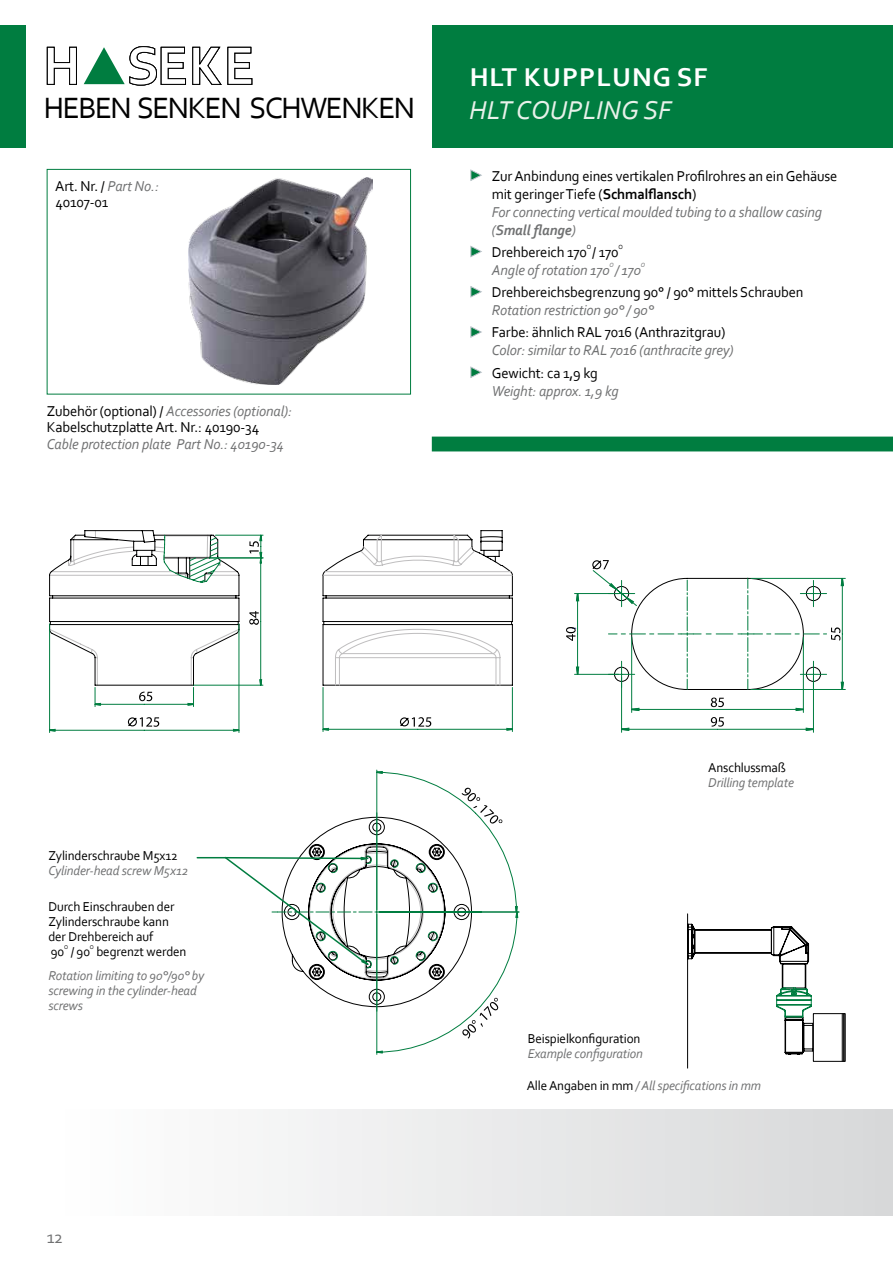
<style>
.page{position:relative;width:893px;height:1263px;background:#fff}
.page>*{position:absolute;margin:0;border:0;box-sizing:border-box;transform-origin:0 0}
.t1{font:30.75px "Corbel";letter-spacing:-.05em;color:#000}
.t2{font:700 27px "Corbel";letter-spacing:.04em;color:#fff}
.t3{font:italic 27px "Corbel";color:#e8f1ea}
.t4{font:18px "Corbel";color:#707172}
.t5{font:15px/18px "Corbel";letter-spacing:-.01em;color:#000}
.t6{font:italic 15px "Corbel";letter-spacing:-.01em;color:#707172}
.t7{font:italic 13.5px/15px "Corbel";letter-spacing:-.01em;color:#707172}
.t8{font:13.5px/15px "Corbel";letter-spacing:-.01em;color:#000}
.t9{font:6.3px "Corbel";color:#000}
.t10{font:italic 6.3px "Corbel";color:#707172}
.t11{font:5.7px "Corbel";color:#000}
.s1{font-style:italic;color:#707172}
.s2{font-weight:700}
.s3{font-weight:700;font-style:italic;color:#707172}
.s4{font-style:normal;color:#000}
</style>
<div class="page">
<img style="left:188px;top:177px;width:185px;height:208px">
<div style="left:47px;top:169px;width:364px;height:225px;border:1px solid #007d40"></div>
<div style="left:433px;top:437px;width:459px;height:14px;background:#007d40"></div>
<div style="left:813px;top:1013px;width:32px;height:49px;border:1px solid #000"></div>
<hr style="left:845px;top:1014px;width:1px;height:47px;background:#000">
<hr style="left:843px;top:1014px;width:1px;height:47px;background:#000">
<svg style="left:687px;top:913px;width:156px;height:156px"></svg>
<svg style="left:566px;top:560px;width:280px;height:173px"></svg>
<svg style="left:49px;top:530px;width:215px;height:203px"></svg>
<svg style="left:322px;top:530px;width:191px;height:156px"></svg>
<hr style="left:323px;top:687px;width:1px;height:44px;background:#007d40">
<hr style="left:512px;top:687px;width:1px;height:44px;background:#007d40">
<hr style="left:323px;top:729px;width:95px;height:1px;background:#007d40">
<hr style="left:418px;top:729px;width:94px;height:1px;background:#007d40">
<svg style="left:322px;top:727px;width:8px;height:4px"></svg>
<svg style="left:506px;top:727px;width:7px;height:4px"></svg>
<svg style="left:400px;top:717px;width:31px;height:10px"></svg>
<svg style="left:196px;top:769px;width:324px;height:286px"></svg>
<svg style="left:471px;top:170px;width:10px;height:11px"></svg>
<svg style="left:471px;top:246px;width:10px;height:11px"></svg>
<svg style="left:471px;top:286px;width:10px;height:11px"></svg>
<svg style="left:471px;top:326px;width:10px;height:11px"></svg>
<svg style="left:471px;top:367px;width:10px;height:11px"></svg>
<svg style="left:47px;top:46px;width:206px;height:40px"></svg>
<div style="left:433px;top:25px;width:460px;height:122px;background:#007d40"></div>
<div style="left:0;top:25px;width:26px;height:122px;background:#007d40"></div>
<div style="left:48px;top:1109px;width:845px;height:107px;background:linear-gradient(to right,#fff,#d7d8d9)"></div>
<h1 class="t1" style="left:44px;top:89px;width:373px">HEBEN SENKEN SCHWENKEN</h1>
<h2 class="t2" style="left:470px;top:60px;width:17px">hlt</h2>
<h2 class="t2" style="left:524px;top:60px;width:185px">kupplung sf</h2>
<h2 class="t3" style="left:469px;top:93px;width:14px">hltc</h2>
<h2 class="t3" style="left:531px;top:93px;width:121px">oupl ing sf</h2>
<p class="t5" style="left:55px;top:177px;width:105px;line-height:16.5px">Art. Nr. / <span class="s1">Part No.:<br></span>40107-01</p>
<p class="t5" style="left:492px;top:166px;width:347px">ZurAnbindung eines vertikalen Profilrohres an einGehäuse mit geringerTiefe (<span class="s2">Schmalflansch</span>)<br><span class="s1">For connecting vertical moulded tubing to a shallow casing (</span><span class="s3">Small flange</span><span class="s1">)</span></p>
<p class="t5" style="left:492px;top:242px;width:128px">Drehbereich 170 / 170</p>
<p class="t9" style="left:587px;top:243px;width:6px">O</p>
<p class="t9" style="left:618px;top:243px;width:6px">O</p>
<p class="t6" style="left:492px;top:260px;width:151px">Angle of rotation 170 / 170</p>
<p class="t10" style="left:610px;top:261px;width:5px">O</p>
<p class="t10" style="left:641px;top:261px;width:5px">O</p>
<p class="t5" style="left:492px;top:283px;width:313px">Drehbereichsbegrenzung 90° / 90° mittels Schrauben</p>
<p class="t6" style="left:492px;top:301px;width:163px">Rotation restriction 90° / 90°</p>
<p class="t5" style="left:492px;top:323px;width:235px">Farbe: ähnlich RAL 7016 (Anthrazitgrau)</p>
<p class="t6" style="left:492px;top:341px;width:243px">Color: similar to RAL 7016 (anthracite grey)</p>
<p class="t5" style="left:492px;top:363px;width:107px">Gewicht: ca 1,9 kg</p>
<p class="t6" style="left:492px;top:381px;width:129px">Weight: approx. 1,9 kg</p>
<p class="t5" style="left:47px;top:402px;width:247px;line-height:16.5px">Zubehör (optional) / <span class="s1">Accessories (optional):<br></span>KabelschutzplatteArt. Nr.: 40190-34</p>
<p class="t6" style="left:47px;top:435px;width:239px">Cable protection plate Part No.: 40190-34</p>
<p class="t8" style="left:48px;top:847px;width:131px">Zylinderschraube M5x12</p>
<p class="t7" style="left:48px;top:862px;width:142px">Cylinder-head screw M5x12</p>
<p class="t8" style="left:48px;top:899px;width:128px">Durch Einschrauben der<br>Zylinderschraube kann der Drehbereich auf<br>90</p>
<p class="t11" style="left:64px;top:944px;width:6px">O</p>
<p class="t8" style="left:71px;top:944px;width:21px">/90</p>
<p class="t11" style="left:90px;top:944px;width:6px">O</p>
<p class="t8" style="left:96px;top:944px;width:92px">begrenzt werden</p>
<p class="t7" style="left:48px;top:967px;width:158px">Rotation limiting to 90°/90° by screwing in the cylinder-head screws</p>
<p class="t4" style="left:47px;top:1225px;width:18px">12</p>
<p class="t8" style="left:708px;top:760px;width:79px">Anschlussmaß</p>
<p class="t7" style="left:708px;top:775px;width:87px">Drilling template</p>
<p class="t8" style="left:528px;top:1031px;width:114px">Beispielkonfiguration</p>
<p class="t7" style="left:528px;top:1046px;width:117px">Example configuration</p>
<p class="t7" style="left:527px;top:1078px;width:236px"><span class="s4">AlleAngaben in mm</span> /All specifications in mm</p>
</div>
